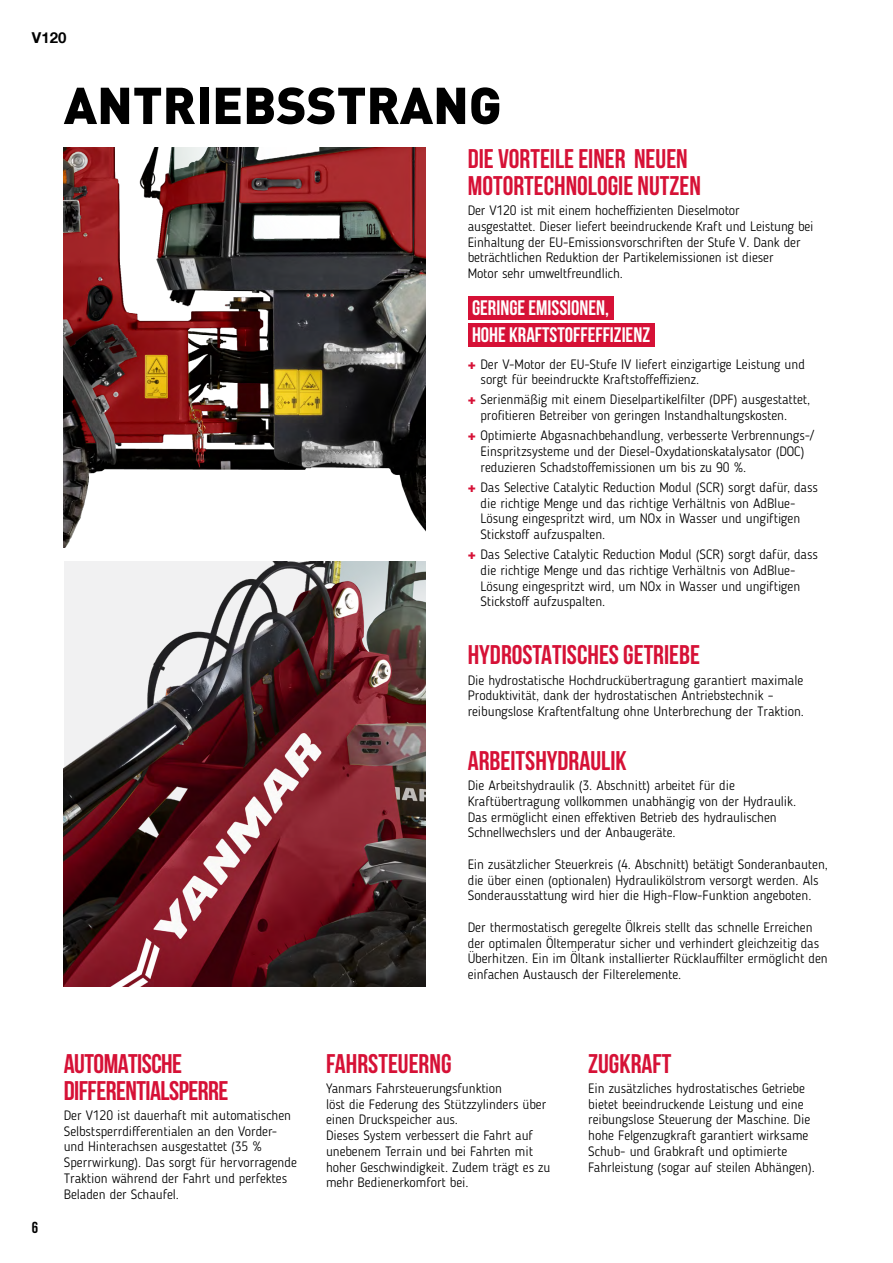
<style>
.page{position:relative;width:893px;height:1263px;background:#fff}
.page>*{position:absolute;margin:0;border:0;box-sizing:border-box;transform-origin:0 0}
.t1{font:900 51px "DINOT";color:#000}
.t2{font:700 27px/27px "Bebas Neue";color:#d61136}
.t3{font:700 27px/27px "Bebas Neue";letter-spacing:-.02em;color:#d61136}
.t4{font:700 21px/27.5px "Bebas Neue";color:#fff}
.t5{font:15.9px "Bebas Neue";color:#000}
.t6{font:700 15px "Helvetica Neue LT Com";color:#000}
.t7{font:300 13.5px/15.8px "Blogger Sans";color:#000}
.s1{font-family:"Helvetica Neue LT Com";font-weight:900;color:#d61136}
</style>
<div class="page">
<div style="left:468px;top:296px;width:145px;height:23px;background:#d61136"></div>
<div style="left:468px;top:323px;width:186px;height:23px;background:#d61136"></div>
<img style="left:64px;top:561px;width:361px;height:425px">
<img style="left:64px;top:148px;width:361px;height:400px">
<p class="t6" style="left:32px;top:28px;width:36px">V120</p>
<h1 class="t1" style="left:64px;top:71px;width:439px">ANTRIEBSSTRANG</h1>
<h2 class="t2" style="left:468px;top:145px;width:235px">DIE VORTEILE EINER NEUEN<br>MOTORTECHNOLOGIE NUTZEN</h2>
<p class="t7" style="left:468px;top:203px;width:347px">Der V120 ist mit einem hocheffizienten Dieselmotor<br>ausgestattet. Dieser liefert beeindruckende Kraft und Leistung bei Einhaltung der EU-Emissionsvorschriften der Stufe V. Dank der beträchtlichen Reduktion der Partikelemissionen ist dieser<br>Motor sehr umweltfreundlich.</p>
<h3 class="t4" style="left:472px;top:294px;width:180px">GERINGE EMISSIONEN,<br>HOHE KRAFTSTOFFEFFIZIENZ</h3>
<p class="t7" style="left:480px;top:356px;width:326px;text-indent:-13px"><span class="s1">+</span> Der V-Motor der EU-Stufe IV liefert einzigartige Leistung und sorgt für beeindruckte Kraftstoffeffizienz.</p>
<p class="t7" style="left:480px;top:392px;width:331px;text-indent:-13px"><span class="s1">+</span> Serienmäßig mit einem Dieselpartikelfilter (DPF) ausgestattet, profitieren Betreiber von geringen Instandhaltungskosten.</p>
<p class="t7" style="left:480px;top:428px;width:335px;text-indent:-13px"><span class="s1">+</span> Optimierte Abgasnachbehandlung, verbesserte Verbrennungs-/<br>Einspritzsysteme und der Diesel-Oxydationskatalysator (DOC) reduzieren Schadstoffemissionen um bis zu 90 %.</p>
<p class="t7" style="left:480px;top:479px;width:339px;text-indent:-13px"><span class="s1">+</span> Das Selective Catalytic Reduction Modul (SCR) sorgt dafür, dass die richtige Menge und das richtige Verhältnis von AdBlue-Lösung eingespritzt wird, um NOx in Wasser und ungiftigen Stickstoff aufzuspalten.</p>
<p class="t7" style="left:480px;top:546px;width:339px;text-indent:-13px"><span class="s1">+</span> Das Selective Catalytic Reduction Modul (SCR) sorgt dafür, dass die richtige Menge und das richtige Verhältnis von AdBlue-Lösung eingespritzt wird, um NOx in Wasser und ungiftigen Stickstoff aufzuspalten.</p>
<h2 class="t2" style="left:468px;top:641px;width:234px">HYDROSTATISCHES GETRIEBE</h2>
<p class="t7" style="left:468px;top:672px;width:338px">Die hydrostatische Hochdruckübertragung garantiert maximale<br>Produktivität, dank der hydrostatischen Antriebstechnik – reibungslose Kraftentfaltung ohne Unterbrechung der Traktion.</p>
<h2 class="t2" style="left:468px;top:747px;width:160px">ARBEITSHYDRAULIK</h2>
<p class="t7" style="left:468px;top:777px;width:330px">Die Arbeitshydraulik (3. Abschnitt) arbeitet für die Kraftübertragung vollkommen unabhängig von der Hydraulik.<br>Das ermöglicht einen effektiven Betrieb des hydraulischen Schnellwechslers und der Anbaugeräte.</p>
<p class="t7" style="left:468px;top:856px;width:362px">Ein zusätzlicher Steuerkreis (4. Abschnitt) betätigt Sonderanbauten, die über einen (optionalen) Hydraulikölstrom versorgt werden. Als<br>Sonderausstattung wird hier die High-Flow-Funktion angeboten.</p>
<p class="t7" style="left:468px;top:919px;width:362px">Der thermostatisch geregelte Ölkreis stellt das schnelle Erreichen der optimalen Öltemperatur sicher und verhindert gleichzeitig das Überhitzen. Ein im Öltank installierter Rücklauffilter ermöglicht den einfachen Austausch der Filterelemente.</p>
<p class="t5" style="left:32px;top:1218px;width:8px">6</p>
<h2 class="t3" style="left:64px;top:1049px;width:166px">AUTOMATISCHE<br>DIFFERENTIALSPERRE</h2>
<p class="t7" style="left:64px;top:1107px;width:235px">Der V120 ist dauerhaft mit automatischen Selbstsperrdifferentialen an den Vorder&shy;und Hinterachsen ausgestattet (35 % Sperrwirkung). Das sorgt für hervorragende Traktion während der Fahrt und perfektes Beladen der Schaufel.</p>
<h2 class="t2" style="left:326px;top:1049px;width:127px">FAHRSTEUERNG</h2>
<p class="t7" style="left:326px;top:1080px;width:226px">Yanmars Fahrsteuerungsfunktion<br>löst die Federung des Stützzylinders über einen Druckspeicher aus.<br>Dieses System verbessert die Fahrt auf unebenem Terrain und bei Fahrten mit hoher Geschwindigkeit. Zudem trägt es zu mehr Bedienerkomfort bei.</p>
<h2 class="t2" style="left:588px;top:1049px;width:85px">ZUGKRAFT</h2>
<p class="t7" style="left:588px;top:1080px;width:228px">Ein zusätzliches hydrostatisches Getriebe bietet beeindruckende Leistung und eine reibungslose Steuerung der Maschine. Die hohe Felgenzugkraft garantiert wirksame Schub- und Grabkraft und optimierte Fahrleistung (sogar auf steilen Abhängen).</p>
</div>
